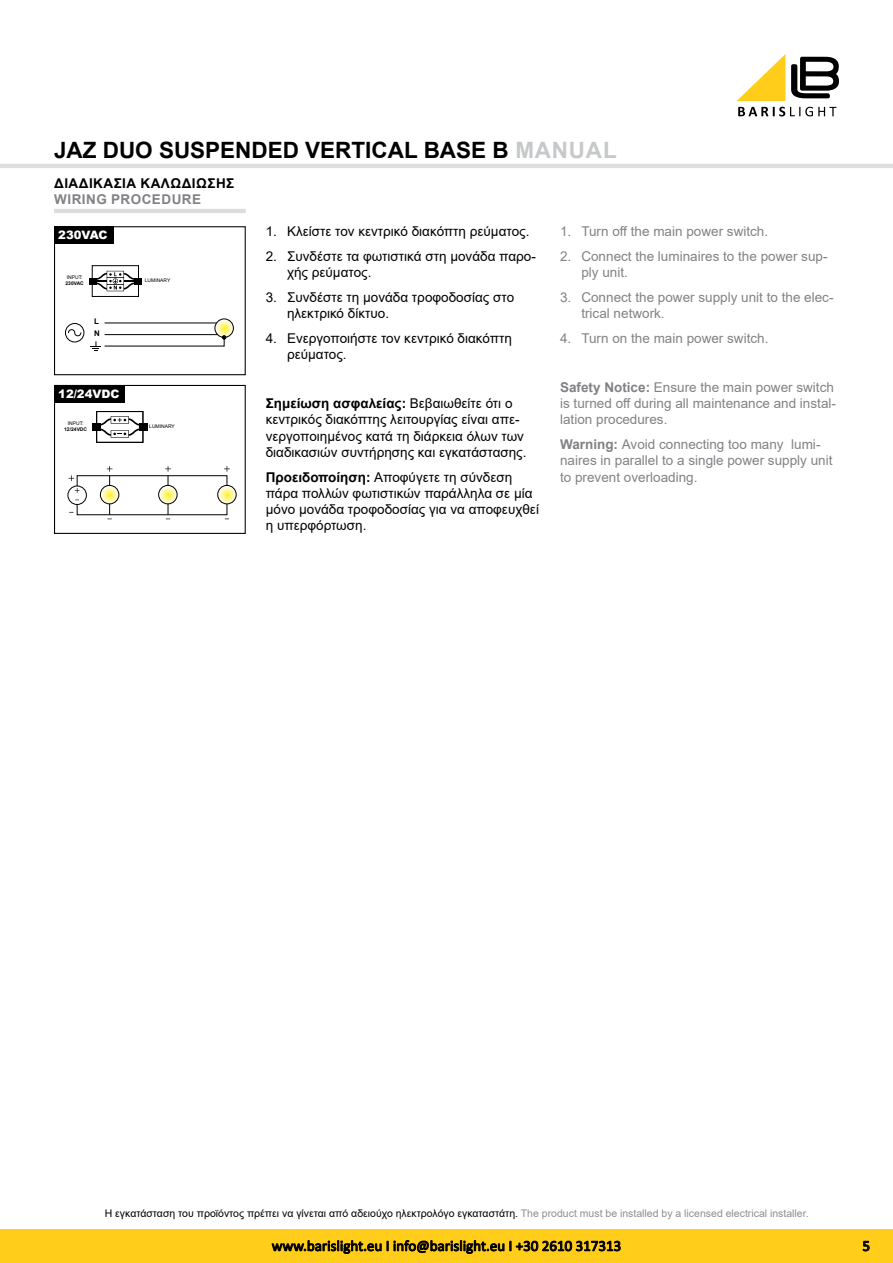
<style>
.page{position:relative;width:893px;height:1263px;background:#fff}
.page>*{position:absolute;margin:0;border:0;box-sizing:border-box;transform-origin:0 0}
.t1{font:700 22.5px "Arial";color:#000}
.t2{font:15px "Calibri";color:#000}
.t3{font:13.5px/16.2px "Arial";color:#000}
.t4{font:13.5px/16.2px "Arial";color:#808285}
.t5{font:700 13.5px "Arial";letter-spacing:.035em;color:#000}
.t6{font:700 13.5px "Arial";color:#808285}
.t7{font:900 11.55px "Arial";color:#fff}
.t8{font:10.5px "Arial";color:#000}
.t9{font:700 7.8px "Arial";color:#000}
.t10{font:4.95px "Arial";color:#000}
.t11{font:700 4.95px "Arial";color:#000}
.s1{color:#c7c8ca}
.s2{font-weight:700}
.s3{color:#8d8f91}
</style>
<div class="page">
<svg style="left:738px;top:107px;width:98px;height:9px"></svg>
<svg style="left:791px;top:57px;width:48px;height:41px"></svg>
<svg style="left:737px;top:54px;width:48px;height:47px"></svg>
<div style="left:0;top:1229px;width:893px;height:34px;background:#ffcd1a"></div>
<svg style="left:272px;top:1240px;width:109px;height:13px"></svg>
<svg style="left:394px;top:1240px;width:110px;height:13px"></svg>
<svg style="left:510px;top:1241px;width:110px;height:10px"></svg>
<hr style="left:0;top:164px;width:893px;height:4px;background:#dcddde">
<svg style="left:863px;top:1241px;width:6px;height:10px"></svg>
<svg style="left:68px;top:466px;width:162px;height:54px"></svg>
<div style="left:67px;top:485px;width:20px;height:20px;border:1px solid #000;border-radius:50%"></div>
<svg style="left:100px;top:485px;width:19px;height:19px"></svg>
<div style="left:100px;top:485px;width:19px;height:19px;border:1px solid #000;border-radius:50%"></div>
<svg style="left:159px;top:485px;width:18px;height:19px"></svg>
<div style="left:158px;top:485px;width:20px;height:19px;border:1px solid #000;border-radius:50%"></div>
<svg style="left:218px;top:485px;width:18px;height:19px"></svg>
<div style="left:217px;top:485px;width:20px;height:19px;border:1px solid #000;border-radius:50%"></div>
<div style="left:92px;top:423px;width:9px;height:8px;background:#000"></div>
<div style="left:139px;top:423px;width:8px;height:8px;background:#000"></div>
<svg style="left:101px;top:416px;width:38px;height:22px"></svg>
<div style="left:96px;top:411px;width:47px;height:32px;border:1px solid #000"></div>
<div style="left:54px;top:385px;width:192px;height:149px;border:1px solid #000"></div>
<div style="left:89px;top:278px;width:8px;height:7px;background:#000"></div>
<div style="left:134px;top:278px;width:8px;height:7px;background:#000"></div>
<svg style="left:97px;top:271px;width:37px;height:20px"></svg>
<div style="left:65px;top:323px;width:19px;height:19px;border:1px solid #000;border-radius:50%"></div>
<svg style="left:68px;top:329px;width:14px;height:8px"></svg>
<div style="left:92px;top:265px;width:47px;height:32px;border:1px solid #000"></div>
<hr style="left:105px;top:322px;width:118px;height:1px;background:#000">
<hr style="left:105px;top:334px;width:118px;height:1px;background:#000">
<svg style="left:215px;top:319px;width:18px;height:18px"></svg>
<div style="left:214px;top:318px;width:20px;height:20px;border:1px solid #000;border-radius:50%"></div>
<svg style="left:91px;top:335px;width:135px;height:16px"></svg>
<div style="left:54px;top:226px;width:192px;height:149px;border:1px solid #000"></div>
<div style="left:54px;top:226px;width:59px;height:18px;background:#000"></div>
<div style="left:54px;top:385px;width:71px;height:17px;background:#000"></div>
<hr style="left:54px;top:209px;width:192px;height:4px;background:#dcddde">
<h1 class="t1" style="left:54px;top:134px;width:479px">JAZ DUO SUSPENDED VERTICAL BASE Β <span class="s1">MANUAL</span></h1>
<p class="t5" style="left:54px;top:173px;width:59px">ΔΙΑΔΙΚΑΣΊΑ</p>
<p class="t5" style="left:140px;top:173px;width:95px">ΚΑΛΩΔΊΩΣΗΣ</p>
<p class="t6" style="left:54px;top:190px;width:22px">WIRING</p>
<p class="t6" style="left:111px;top:190px;width:21px">PROCEDURE</p>
<p class="t7" style="left:58px;top:227px;width:51px">230VAC</p>
<p class="t10" style="left:67px;top:274px;width:17px">INPUT:</p>
<p class="t11" style="left:65px;top:280px;width:20px">230VAC</p>
<p class="t9" style="left:94px;top:316px;width:6px">L</p>
<p class="t9" style="left:94px;top:328px;width:7px">N</p>
<p class="t7" style="left:58px;top:385px;width:63px">12/24VDC</p>
<p class="t10" style="left:68px;top:420px;width:17px">INPUT:</p>
<p class="t11" style="left:64px;top:426px;width:24px">12/24VDC</p>
<p class="t10" style="left:145px;top:277px;width:27px">LUMINARY</p>
<p class="t10" style="left:149px;top:423px;width:27px">LUMINARY</p>
<p class="t3" style="left:266px;top:223px;width:265px">1. Κλείστε τον κεντρικό διακόπτη ρεύματος.</p>
<p class="t3" style="left:287px;top:248px;width:250px;text-indent:-21px">2. Συνδέστε τα φωτιστικά στη μονάδα παρο&shy;χής ρεύματος.</p>
<p class="t3" style="left:287px;top:289px;width:229px;text-indent:-21px">3. Συνδέστε τη μονάδα τροφοδοσίας στο ηλεκτρικό δίκτυο.</p>
<p class="t3" style="left:287px;top:330px;width:226px;text-indent:-21px">4. Ενεργοποιήστε τον κεντρικό διακόπτη ρεύματος.</p>
<p class="t3" style="left:266px;top:395px;width:262px"><span class="s2">ΣΗΜΕΊΩΣΗ ΑΣΦΑΛΕΊΑΣ:</span> Βεβαιωθείτε ότι ο κεντρικός διακόπτης λειτουργίας είναι απε&shy;νεργοποιημένος κατά τη διάρκεια όλων των διαδικασιών συντήρησης και εγκατάστασης.</p>
<p class="t3" style="left:266px;top:469px;width:275px"><span class="s2">ΠΡΟΕΙΔΟΠΟΊΗΣΗ:</span> Αποφύγετε τη σύνδεση πάρα πολλών φωτιστικών παράλληλα σε μία μόνο μονάδα τροφοδοσίας για να αποφευχθεί η υπερφόρτωση.</p>
<p class="t4" style="left:560px;top:223px;width:210px">1. Turn off the main power switch.</p>
<p class="t4" style="left:581px;top:248px;width:248px;text-indent:-21px">2. Connect the luminaires to the power sup&shy;ply unit.</p>
<p class="t4" style="left:581px;top:289px;width:254px;text-indent:-21px">3. Connect the power supply unit to the elec&shy;trical network.</p>
<p class="t4" style="left:560px;top:330px;width:210px">4. Turn on the main power switch.</p>
<p class="t4" style="left:560px;top:379px;width:277px"><span class="s2">SAFETY NOTICE:</span> Ensure the main power switch is turned off during all maintenance and instal&shy;lation procedures.</p>
<p class="t4" style="left:560px;top:436px;width:274px"><span class="s2">WARNING:</span> Avoid connecting too many lumi&shy;naires in parallel to a single power supply unit to prevent overloading.</p>
<p class="t8" style="left:105px;top:1206px;width:705px">H εγκατάσταση του προϊόντος πρέπει να γίνεται από αδειούχο ηλεκτρολόγο εγκαταστάτη. <span class="s3">The product must be installed by a licensed electrical installer.</span></p>
<p class="t2" style="left:272px;top:1235px;width:351px">www.barislight.eu I info@barislight.eu Ι +30 2610 317313</p>
<p class="t2" style="left:862px;top:1235px;width:9px">5</p>
</div>
